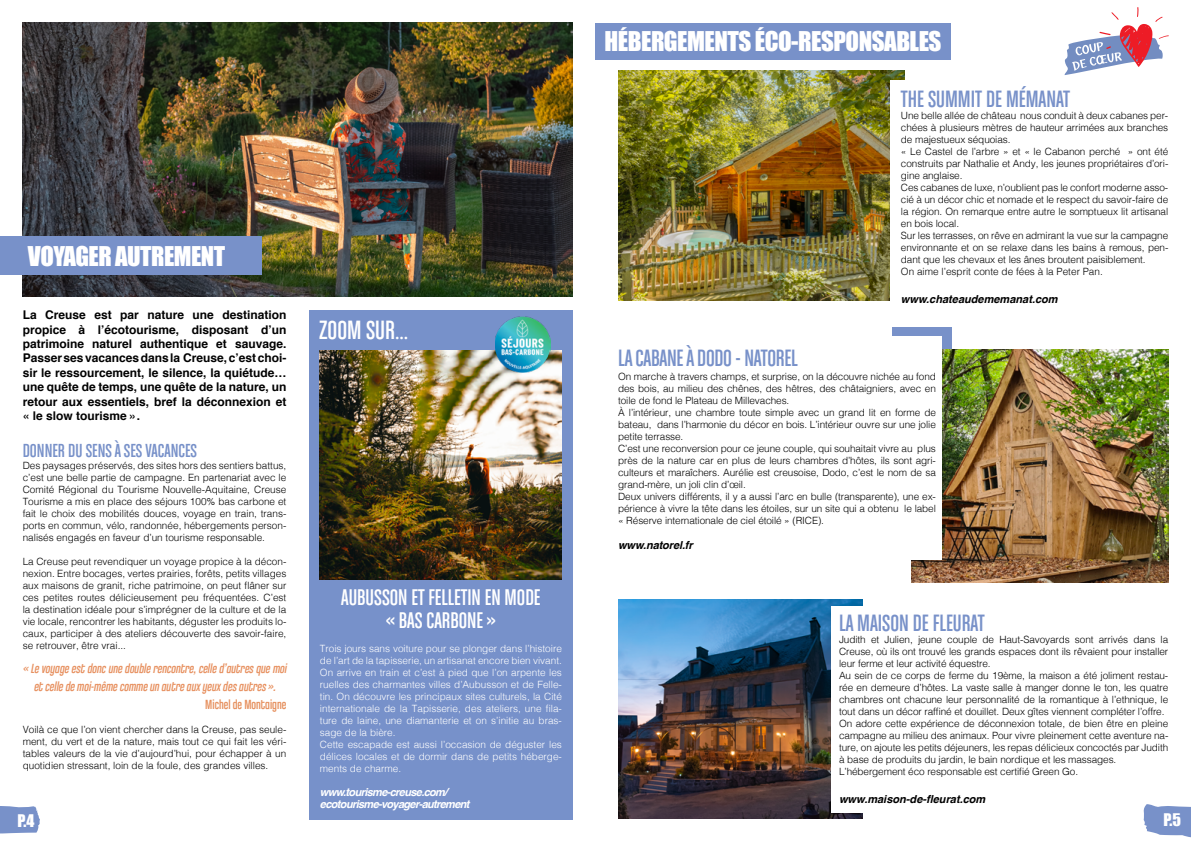
<style>
.page{position:relative;width:1191px;height:842px;background:#fff}
.page>*{position:absolute;margin:0;border:0;box-sizing:border-box;transform-origin:0 0}
.t1{font:28px "Chalet Comprime Cologne Eighty";color:#fff}
.t2{font:25px "Chalet Comprime Cologne Eighty";color:#7891c9}
.t3{font:25px "Impact";letter-spacing:-.02em;color:#fff}
.t4{font:24px/23px "Chalet Comprime Cologne Eighty";color:#fff;text-align:center}
.t5{font:20px "Chalet Comprime Cologne Eighty";color:#7891c9}
.t6{font:16px "Impact";color:#fff}
.t7{font:italic 14px/18px "Chalet Comprime Cologne Eighty";color:#e7905f;text-align:center}
.t8{font:14px "Chalet Comprime Cologne Eighty";color:#e6905e}
.t9{font:700 12px/14.4px "Helvetica";color:#000;text-align:justify}
.t10{font:italic 700 11px "Helvetica";color:#000}
.t11{font:italic 700 11px/12px "Helvetica";letter-spacing:-.06em;color:#fff}
.t12{font:300 10px/12px "Helvetica";letter-spacing:-.01em;color:#000;text-align:justify}
.t13{font:300 10px/12px "Helvetica";color:#fff}
.s1{font-family:"Formula Condensed";font-weight:300}
</style>
<div class="page">
<img style="left:23px;top:23px;width:550px;height:273px">
<div style="left:309px;top:310px;width:264px;height:509px;background:#7791ca"></div>
<div style="left:0;top:237px;width:261px;height:38px;background:#7891c9"></div>
<img style="left:319px;top:350px;width:242px;height:229px">
<img style="left:495px;top:317px;width:55px;height:55px">
<div style="left:892px;top:327px;width:59px;height:65px;background:#7891c9"></div>
<img style="left:912px;top:350px;width:256px;height:233px">
<img style="left:618px;top:70px;width:286px;height:231px">
<div style="left:595px;top:23px;width:355px;height:37px;background:#7891c9"></div>
<div style="left:890px;top:80px;width:268px;height:229px;background:#fff"></div>
<div style="left:618px;top:336px;width:324px;height:223px;background:#fff"></div>
<img style="left:618px;top:599px;width:244px;height:220px">
<div style="left:831px;top:607px;width:337px;height:206px;background:#fff"></div>
<svg style="left:1143px;top:804px;width:48px;height:34px"></svg>
<svg style="left:1064px;top:7px;width:105px;height:68px"></svg>
<svg style="left:0;top:806px;width:40px;height:28px"></svg>
<h2 class="t3" style="left:28px;top:237px;width:199px">VOYAGER AUTREMENT</h2>
<p class="t9" style="left:23px;top:308px;width:265px">La Creuse est par nature une destination propice à l’écotourisme, disposant d’un patrimoine naturel authentique et sauvage.<br>Passer ses vacances dans la Creuse, c’est choi&shy;sir le ressourcement, le silence, la quiétude… une quête de temps, une quête de la nature, un retour aux essentiels, bref la déconnexion et « le slow tourisme ».</p>
<h1 class="t1" style="left:319px;top:315px;width:90px">ZOOM SUR<span class="s1">...</span></h1>
<h3 class="t5" style="left:23px;top:439px;width:176px">DONNER DU SENS À SES VACANCES</h3>
<p class="t12" style="left:23px;top:459px;width:265px">Des paysages préservés, des sites hors des sentiers battus, c’est une belle partie de campagne. En partenariat avec le Comité Régional du Tourisme Nouvelle-Aquitaine, Creuse Tourisme a mis en place des séjours 100% bas carbone et fait le choix des mobilités douces, voyage en train, trans&shy;ports en commun, vélo, randonnée, hébergements person&shy;nalisés engagés en faveur d’un tourisme responsable.</p>
<p class="t12" style="left:23px;top:555px;width:265px">La Creuse peut revendiquer un voyage propice à la décon&shy;nexion. Entre bocages, vertes prairies, forêts, petits villages aux maisons de granit, riche patrimoine, on peut flâner sur ces petites routes délicieusement peu fréquentées. C’est la destination idéale pour s’imprégner de la culture et de la vie locale, rencontrer les habitants, déguster les produits lo&shy;caux, participer à des ateliers découverte des savoir-faire, se retrouver, être vrai...</p>
<h3 class="t7" style="left:23px;top:659px;width:268px">« Levoyageestdoncunedoublerencontre,celled’autresquemoi etcelledemoi-mêmecommeunautreauxyeuxdesautres».</h3>
<h3 class="t8" style="left:205px;top:697px;width:83px">Michel de Montaigne</h3>
<p class="t12" style="left:23px;top:723px;width:265px">Voilà ce que l’on vient chercher dans la Creuse, pas seule&shy;ment, du vert et de la nature, mais tout ce qui fait les véri&shy;tables valeurs de la vie d’aujourd’hui, pour échapper à un quotidien stressant, loin de la foule, des grandes villes.</p>
<h3 class="t4" style="left:341px;top:585px;width:201px">AUBUSSON ET FELLETIN EN MODE « BAS CARBONE »</h3>
<p class="t13" style="left:320px;top:641px;width:243px">Trois jours sans voiture pour se plonger dans l’histoire de l’art de la tapisserie, un artisanat encore bien vivant.<br>On arrive en train et c’est à pied que l’on arpente les ruelles des charmantes villes d’Aubusson et de Felle&shy;tin. On découvre les principaux sites culturels, la Cité internationale de la Tapisserie, des ateliers, une fila&shy;ture de laine, une diamanterie et on s’initie au bras&shy;sage de la bière.<br>Cette escapade est aussi l’occasion de déguster les délices locales et de dormir dans de petits héberge&shy;ments de charme.</p>
<p class="t11" style="left:320px;top:786px;width:151px">www.tourisme-creuse.com/ ecotourisme-voyager-autrement</p>
<h2 class="t3" style="left:604px;top:22px;width:338px">HÉBERGEMENTS ÉCO-RESPONSABLES</h2>
<h2 class="t2" style="left:901px;top:85px;width:171px">THE SUMMIT DE MÉMANAT</h2>
<p class="t12" style="left:901px;top:109px;width:269px;text-align:left">Une belle allée de château nous conduit à deux cabanes per&shy;chées à plusieurs mètres de hauteur arrimées aux branches de majestueux séquoias.<br>« Le Castel de l’arbre » et « le Cabanon perché » ont été construits par Nathalie et Andy, les jeunes propriétaires d’ori&shy;gine anglaise.<br>Ces cabanes de luxe, n’oublient pas le confort moderne asso&shy;cié à un décor chic et nomade et le respect du savoir-faire de la région. On remarque entre autre le somptueux lit artisanal en bois local.<br>Sur les terrasses, on rêve en admirant la vue sur la campagne environnante et on se relaxe dans les bains à remous, pen&shy;dant que les chevaux et les ânes broutent paisiblement.<br>On aime l’esprit conte de fées à la Peter Pan.</p>
<p class="t10" style="left:901px;top:290px;width:158px">www.chateaudememanat.com</p>
<h2 class="t2" style="left:618px;top:344px;width:181px">LA CABANE À DODO - NATOREL</h2>
<p class="t12" style="left:618px;top:370px;width:319px;text-align:left">On marche à travers champs, et surprise, on la découvre nichée au fond des bois, au milieu des chênes, des hêtres, des châtaigniers, avec en toile de fond le Plateau de Millevaches.<br>À l’intérieur, une chambre toute simple avec un grand lit en forme de bateau, dans l’harmonie du décor en bois. L’intérieur ouvre sur une jolie petite terrasse.<br>C’est une reconversion pour ce jeune couple, qui souhaitait vivre au plus près de la nature car en plus de leurs chambres d’hôtes, ils sont agri&shy;culteurs et maraîchers. Aurélie est creusoise, Dodo, c’est le nom de sa grand-mère, un joli clin d’œil.<br>Deux univers différents, il y a aussi l’arc en bulle (transparente), une ex&shy;périence à vivre la tête dans les étoiles, sur un site qui a obtenu le label « Réserve internationale de ciel étoilé » (RICE).</p>
<p class="t10" style="left:618px;top:536px;width:76px">www.natorel.fr</p>
<h2 class="t2" style="left:839px;top:609px;width:147px">LA MAISON DE FLEURAT</h2>
<p class="t12" style="left:839px;top:633px;width:331px;text-align:left">Judith et Julien, jeune couple de Haut-Savoyards sont arrivés dans la Creuse, où ils ont trouvé les grands espaces dont ils rêvaient pour installer leur ferme et leur activité équestre.<br>Au sein de ce corps de ferme du 19ème, la maison a été joliment restau&shy;rée en demeure d’hôtes. La vaste salle à manger donne le ton, les quatre chambres ont chacune leur personnalité de la romantique à l’ethnique, le tout dans un décor raffiné et douillet. Deux gîtes viennent compléter l’offre.<br>On adore cette expérience de déconnexion totale, de bien être en pleine campagne au milieu des animaux. Pour vivre pleinement cette aventure na&shy;ture, on ajoute les petits déjeuners, les repas délicieux concoctés par Judith à base de produits du jardin, le bain nordique et les massages.<br>L’hébergement éco responsable est certifié Green Go.</p>
<p class="t10" style="left:839px;top:790px;width:148px">www.maison-de-fleurat.com</p>
<h3 class="t6" style="left:17px;top:808px;width:18px">P.4</h3>
<h3 class="t6" style="left:1163px;top:807px;width:19px">P.5</h3>
</div>
